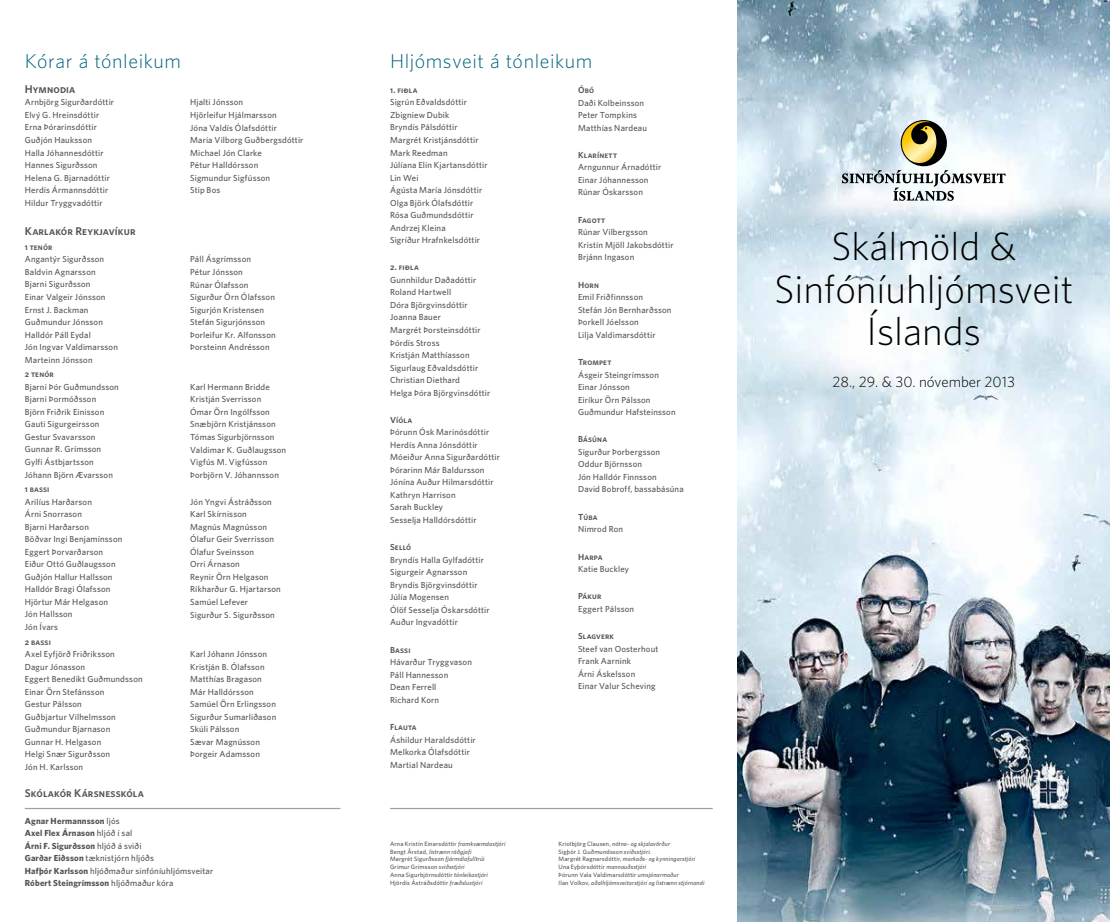
<style>
.page{position:relative;width:1110px;height:922px;background:#fff}
.page>*{position:absolute;margin:0;border:0;box-sizing:border-box;transform-origin:0 0}
.t1{font:300 39.62px/42.5px "Whitney";color:#000;text-align:center}
.t2{font:300 20px "Whitney";letter-spacing:.03em;color:#00637e}
.t3{font:300 15px "Whitney";color:#000}
.t4{font:11.25px "Whitney Semibold SC";letter-spacing:.015em;color:#555454}
.t5{font:500 8.75px/12.5px "Whitney";letter-spacing:.02em;color:#555454}
.t6{font:700 8.75px/12.5px "Whitney";letter-spacing:.02em;color:#555454}
.t7{font:8.75px "Whitney Semibold SC";letter-spacing:.02em;color:#555454}
.t8{font:italic 500 6.25px/7.8px "Whitney";letter-spacing:.02em;color:#555454}
.t9{font:500 6.25px/7.8px "Whitney";letter-spacing:.025em;color:#555454}
.s1{font-weight:500}
.s2{font-style:italic}
.s3{font-style:normal}
</style>
<div class="page">
<hr style="left:390px;top:807px;width:322px;height:1px;background:#a1a1a1">
<hr style="left:25px;top:807px;width:315px;height:1px;background:#a1a1a1">
<img style="left:737px;top:0;width:372px;height:921px">
<div style="left:900px;top:120px;width:46px;height:46px;background:#000;border-radius:50%"></div>
<svg style="left:901px;top:121px;width:35px;height:43px"></svg>
<svg style="left:841px;top:170px;width:164px;height:31px"></svg>
<h2 class="t2" style="left:25px;top:49px;width:157px">Kórar á tónleikum</h2>
<p class="t4" style="left:25px;top:82px;width:52px">Hymnodia</p>
<p class="t5" style="left:25px;top:96px;width:91px">Arnbjörg Sigurðardóttir<br>Elvý G. Hreinsdóttir<br>Erna Þórarinsdóttir<br>Guðjón Hauksson<br>Halla Jóhannesdóttir<br>Hannes Sigurðsson<br>Helena G. Bjarnadóttir<br>Herdís Ármannsdóttir<br>Hildur Tryggvadóttir</p>
<p class="t5" style="left:190px;top:96px;width:115px">Hjalti Jónsson<br>Hjörleifur Hjálmarsson<br>Jóna Valdís Ólafsdóttir<br>María Vilborg Guðbergsdóttir<br>Michael Jón Clarke<br>Pétur Halldórsson<br>Sigmundur Sigfússon<br>Stip Bos</p>
<p class="t4" style="left:25px;top:224px;width:112px">Karlakór Reykjavíkur</p>
<p class="t7" style="left:25px;top:241px;width:29px">1 tenór</p>
<p class="t5" style="left:25px;top:253px;width:95px">Angantýr Sigurðsson<br>Baldvin Agnarsson<br>Bjarni Sigurðsson<br>Einar Valgeir Jónsson<br>Ernst J. Backman<br>Guðmundur Jónsson<br>Halldór Páll Eydal<br>Jón Ingvar Valdimarsson<br>Marteinn Jónsson</p>
<p class="t5" style="left:190px;top:253px;width:87px">Páll Ásgrímsson<br>Pétur Jónsson<br>Rúnar Ólafsson<br>Sigurður Örn Ólafsson<br>Sigurjón Kristensen<br>Stefán Sigurjónsson<br>Þorleifur Kr. Alfonsson<br>Þorsteinn Andrésson</p>
<p class="t7" style="left:25px;top:369px;width:31px">2 tenór</p>
<p class="t5" style="left:25px;top:380px;width:95px">Bjarni Þór Guðmundsson<br>Bjarni Þormóðsson<br>Björn Friðrik Einisson<br>Gauti Sigurgeirsson<br>Gestur Svavarsson<br>Gunnar R. Grímsson<br>Gylfi Ástbjartsson<br>Jóhann Björn Ævarsson</p>
<p class="t5" style="left:190px;top:380px;width:98px">Karl Hermann Bridde<br>Kristján Sverrisson<br>Ómar Örn Ingólfsson<br>Snæbjörn Kristjánsson<br>Tómas Sigurbjörnsson<br>Valdimar K. Guðlaugsson<br>Vigfús M. Vigfússon<br>Þorbjörn V. Jóhannsson</p>
<p class="t7" style="left:25px;top:484px;width:26px">1 bassi</p>
<p class="t5" style="left:25px;top:495px;width:99px">Arilíus Harðarson<br>Árni Snorrason<br>Bjarni Harðarson<br>Böðvar Ingi Benjamínsson<br>Eggert Þorvarðarson<br>Eiður Ottó Guðlaugsson<br>Guðjón Hallur Hallsson<br>Halldór Bragi Ólafsson<br>Hjörtur Már Helgason<br>Jón Hallsson<br>Jón Ívars</p>
<p class="t5" style="left:190px;top:495px;width:92px">Jón Yngvi Ástráðsson<br>Karl Skírnisson<br>Magnús Magnússon<br>Ólafur Geir Sverrisson<br>Ólafur Sveinsson<br>Orri Árnason<br>Reynir Örn Helgason<br>Ríkharður G. Hjartarson<br>Samúel Lefever<br>Sigurður S. Sigurðsson</p>
<p class="t7" style="left:25px;top:636px;width:28px">2 bassi</p>
<p class="t5" style="left:25px;top:647px;width:119px">Axel Eyfjörð Friðriksson<br>Dagur Jónasson<br>Eggert Benedikt Guðmundsson<br>Einar Örn Stefánsson<br>Gestur Pálsson<br>Guðbjartur Vilhelmsson<br>Guðmundur Bjarnason<br>Gunnar H. Helgason<br>Helgi Snær Sigurðsson<br>Jón H. Karlsson</p>
<p class="t5" style="left:190px;top:647px;width:88px">Karl Jóhann Jónsson<br>Kristján B. Ólafsson<br>Matthías Bragason<br>Már Halldórsson<br>Samúel Örn Erlingsson<br>Sigurður Sumarliðason<br>Skúli Pálsson<br>Sævar Magnússon<br>Þorgeir Adamsson</p>
<p class="t4" style="left:25px;top:786px;width:121px">Skólakór Kársnesskóla</p>
<p class="t6" style="left:25px;top:814px;width:190px">Agnar Hermannsson <span class="s1">ljós<br></span>Axel Flex Árnason <span class="s1">hljóð í sal<br></span>Árni F. Sigurðsson <span class="s1">hljóð á sviði<br></span>Garðar Eiðsson <span class="s1">tæknistjórn hljóðs<br></span>Hafþór Karlsson <span class="s1">hljóðmaður sinfóníuhljómsveitar </span>Róbert Steingrímsson <span class="s1">hljóðmaður kóra</span></p>
<h2 class="t2" style="left:390px;top:49px;width:204px">Hljómsveit á tónleikum</h2>
<p class="t7" style="left:390px;top:85px;width:29px">1. fiðla</p>
<p class="t5" style="left:390px;top:96px;width:99px">Sigrún Eðvaldsdóttir<br>Zbigniew Dubik<br>Bryndís Pálsdóttir<br>Margrét Kristjánsdóttir<br>Mark Reedman<br>Júlíana Elín Kjartansdóttir<br>Lin Wei<br>Ágústa María Jónsdóttir<br>Olga Björk Ólafsdóttir<br>Rósa Guðmundsdóttir<br>Andrzej Kleina<br>Sigríður Hrafnkelsdóttir</p>
<p class="t7" style="left:390px;top:262px;width:30px">2. fiðla</p>
<p class="t5" style="left:390px;top:273px;width:102px">Gunnhildur Daðadóttir<br>Roland Hartwell<br>Dóra Björgvinsdóttir<br>Joanna Bauer<br>Margrét Þorsteinsdóttir<br>Þórdís Stross<br>Kristján Matthíasson<br>Sigurlaug Eðvaldsdóttir<br>Christian Diethard<br>Helga Þóra Björgvinsdóttir</p>
<p class="t7" style="left:390px;top:414px;width:24px">Víóla</p>
<p class="t5" style="left:390px;top:426px;width:111px">Þórunn Ósk Marinósdóttir<br>Herdís Anna Jónsdóttir<br>Móeiður Anna Sigurðardóttir<br>Þórarinn Már Baldursson<br>Jónína Auður Hilmarsdóttir<br>Kathryn Harrison<br>Sarah Buckley<br>Sesselja Halldórsdóttir</p>
<p class="t7" style="left:390px;top:542px;width:23px">Selló</p>
<p class="t5" style="left:390px;top:553px;width:101px">Bryndís Halla Gylfadóttir<br>Sigurgeir Agnarsson<br>Bryndís Björgvinsdóttir<br>Júlía Mogensen<br>Ólöf Sesselja Óskarsdóttir<br>Auður Ingvadóttir</p>
<p class="t7" style="left:390px;top:644px;width:22px">Bassi</p>
<p class="t5" style="left:390px;top:655px;width:83px">Hávarður Tryggvason<br>Páll Hannesson<br>Dean Ferrell<br>Richard Korn</p>
<p class="t7" style="left:390px;top:721px;width:28px">Flauta</p>
<p class="t5" style="left:390px;top:732px;width:87px">Áshildur Haraldsdóttir<br>Melkorka Ólafsdóttir<br>Martial Nardeau</p>
<p class="t7" style="left:578px;top:85px;width:18px">Óbó</p>
<p class="t5" style="left:578px;top:96px;width:70px">Daði Kolbeinsson<br>Peter Tompkins<br>Matthías Nardeau</p>
<p class="t7" style="left:578px;top:150px;width:41px">Klarínett</p>
<p class="t5" style="left:578px;top:161px;width:85px">Arngunnur Árnadóttir<br>Einar Jóhannesson<br>Rúnar Óskarsson</p>
<p class="t7" style="left:578px;top:214px;width:29px">Fagott</p>
<p class="t5" style="left:578px;top:226px;width:97px">Rúnar Vilbergsson<br>Kristín Mjöll Jakobsdóttir<br>Brjánn Ingason</p>
<p class="t7" style="left:578px;top:279px;width:22px">Horn</p>
<p class="t5" style="left:578px;top:290px;width:95px">Emil Friðfinnsson<br>Stefán Jón Bernharðsson<br>Þorkell Jóelsson<br>Lilja Valdimarsdóttir</p>
<p class="t7" style="left:578px;top:356px;width:35px">Trompet</p>
<p class="t5" style="left:578px;top:368px;width:99px">Ásgeir Steingrímsson<br>Einar Jónsson<br>Eiríkur Örn Pálsson<br>Guðmundur Hafsteinsson</p>
<p class="t7" style="left:578px;top:434px;width:31px">Básúna</p>
<p class="t5" style="left:578px;top:445px;width:107px">Sigurður Þorbergsson<br>Oddur Björnsson<br>Jón Halldór Finnsson<br>David Bobroff, bassabásúna</p>
<p class="t7" style="left:578px;top:511px;width:21px">Túba</p>
<p class="t5" style="left:578px;top:522px;width:47px">Nimrod Ron</p>
<p class="t7" style="left:578px;top:551px;width:26px">Harpa</p>
<p class="t5" style="left:578px;top:562px;width:53px">Katie Buckley</p>
<p class="t7" style="left:578px;top:591px;width:25px">Pákur</p>
<p class="t5" style="left:578px;top:602px;width:58px">Eggert Pálsson</p>
<p class="t7" style="left:578px;top:630px;width:37px">Slagverk</p>
<p class="t5" style="left:578px;top:642px;width:82px">Steef van Oosterhout<br>Frank Aarnink<br>Árni Áskelsson<br>Einar Valur Scheving</p>
<p class="t9" style="left:390px;top:839px;width:117px">Arna Kristín Einarsdóttir <span class="s2">framkvæmdastjóri </span>Bengt Årstad, <span class="s2">listrænn ráðgjafi<br></span>Margrét Sigurðsson <span class="s2">fjármálafulltrúi </span>Grímur Grímsson <span class="s2">sviðsstjóri<br></span>Anna Sigurbjörnsdóttir <span class="s2">tónleikastjóri </span>Hjördís Ástráðsdóttir <span class="s2">fræðslustjóri</span></p>
<p class="t8" style="left:558px;top:839px;width:147px"><span class="s3">Kristbjörg Clausen,</span> nótna- og skjalavörður<br><span class="s3">Sigþór J. Guðmundsson</span> sviðsstjóri.<br><span class="s3">Margrét Ragnarsdóttir,</span> markaðs- og kynningarstjóri <span class="s3">Una Eyþórsdóttir</span> mannauðsstjóri<br><span class="s3">Þórunn Vala Valdimarsdóttir</span> umsjónarmaður<br><span class="s3">Ilan Volkov,</span> aðalhljómsveitarstjóri og listrænn stjórnandi</p>
<h1 class="t1" style="left:773px;top:224px;width:301px">Skálmöld &amp;<br>Sinfóníuhljómsveit<br>Íslands</h1>
<h3 class="t3" style="left:832px;top:372px;width:184px">28., 29. &amp; 30. nóvember 2013</h3>
</div>
